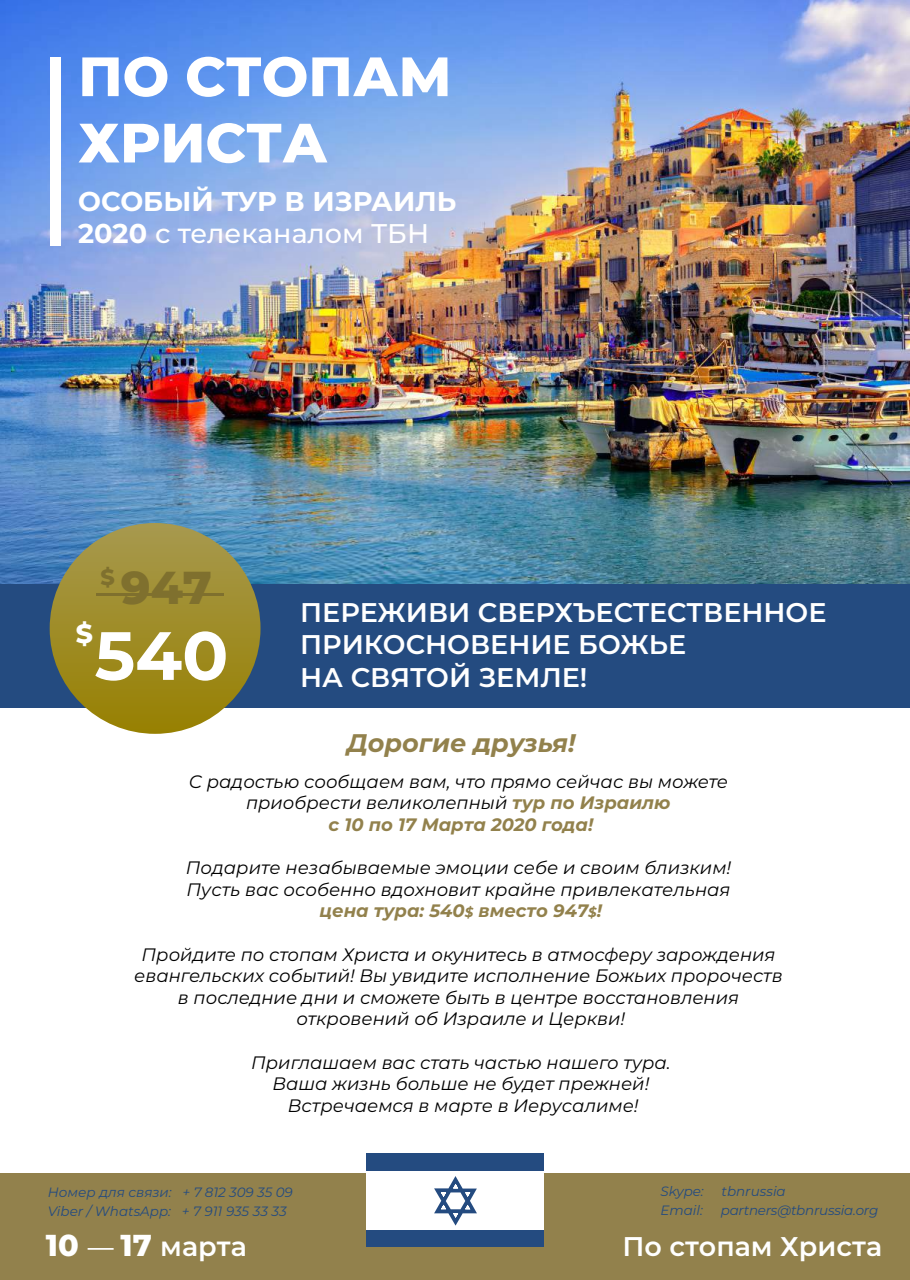
<style>
.page{position:relative;width:910px;height:1280px;background:#fff}
.page>*{position:absolute;margin:0;border:0;box-sizing:border-box;transform-origin:0 0}
.t1{font:700 68.1px "Montserrat";color:#fff}
.t2{font:800 55.2px/66.3px "Montserrat";color:#fff}
.t3{font:800 46.05px "Montserrat";color:#7f702e}
.t4{font:700 27.15px "Montserrat";color:#fff}
.t5{font:600 27px/32.4px "Montserrat";color:#fff}
.t6{font:500 27px "Montserrat";color:#fff}
.t7{font:800 26.55px "Montserrat";color:#fff}
.t8{font:italic 700 25.5px "Montserrat";color:#92814c}
.t9{font:800 22.2px "Montserrat";color:#7f702e}
.t10{font:italic 18px/21.6px "Montserrat";color:#000;text-align:center}
.t11{font:italic 13.5px/19.5px "Montserrat";color:#244b80}
.t12{font:italic 13.5px "Montserrat";letter-spacing:-.02em;color:#244b80}
.s1{font-weight:700;font-size:27.15px}
.s2{font-weight:700;color:#92814c}
.s3{font-weight:700;font-size:13.5px;color:#92814c}
.s4{font-weight:800;font-size:30.3px}
.s5{font-weight:500;font-size:25.95px}
</style>
<div class="page">
<img style="left:0;top:0;width:910px;height:585px">
<div style="left:0;top:585px;width:910px;height:123px;background:#244b80"></div>
<div style="left:50px;top:57px;width:11px;height:189px;background:#fff"></div>
<div style="left:50px;top:523px;width:211px;height:211px;background:linear-gradient(to bottom,#a6994f,#988102);border-radius:105px"></div>
<hr style="left:96px;top:593px;width:128px;height:3px;background:#7f702e">
<div style="left:0;top:1173px;width:910px;height:107px;background:#92814c"></div>
<div style="left:367px;top:1153px;width:177px;height:94px;background:#244b80"></div>
<div style="left:367px;top:1171px;width:177px;height:59px;background:#fff"></div>
<svg style="left:434px;top:1176px;width:43px;height:49px"></svg>
<h2 class="t2" style="left:78px;top:40px;width:375px">ПО СТОПАМ<br>ХРИСТА</h2>
<h3 class="t4" style="left:78px;top:181px;width:380px">ОСОБЫЙ ТУР В ИЗРАИЛЬ</h3>
<h3 class="t6" style="left:78px;top:214px;width:353px"><span class="s1">2020</span> с телеканалом ТБН</h3>
<p class="t9" style="left:100px;top:560px;width:16px">$</p>
<h3 class="t3" style="left:121px;top:554px;width:93px">947</h3>
<h3 class="t7" style="left:76px;top:614px;width:19px">$</h3>
<h1 class="t1" style="left:95px;top:607px;width:135px">540</h1>
<h3 class="t5" style="left:300px;top:595px;width:528px">ПЕРЕЖИВИ СВЕРХЪЕСТЕСТВЕННОЕ<br>ПРИКОСНОВЕНИЕ БОЖЬЕ<br>НА СВЯТОЙ ЗЕМЛЕ!</h3>
<h3 class="t8" style="left:347px;top:725px;width:230px">Дорогие друзья!</h3>
<p class="t10" style="left:189px;top:770px;width:541px">С радостью сообщаем вам, что прямо сейчас вы можете приобрести великолепный <span class="s2">тур по Израилю<br>с 10 по 17 Марта 2020 года!</span></p>
<p class="t10" style="left:186px;top:856px;width:547px">Подарите незабываемые эмоции себе и своим близким!<br>Пусть вас особенно вдохновит крайне привлекательная <span class="s2">цена тура: 540</span><span class="s3">$</span> <span class="s2">вместо 947</span><span class="s3">$</span><span class="s2">!</span></p>
<p class="t10" style="left:134px;top:943px;width:650px">Пройдите по стопам Христа и окунитесь в атмосферу зарождения евангельских событий! Вы увидите исполнение Божьих пророчеств в последние дни и сможете быть в центре восстановления откровений об Израиле и Церкви!</p>
<p class="t10" style="left:251px;top:1051px;width:421px">Приглашаем вас стать частью нашего тура.<br>Ваша жизнь больше не будет прежней!<br>Встречаемся в марте в Иерусалиме!</p>
<p class="t11" style="left:48px;top:1182px;width:247px">Номер для связи: + 7 812 309 35 09<br>Viber / WhatsApp: + 7 911 935 33 33</p>
<p class="t11" style="left:660px;top:1181px;width:45px">Skype:</p>
<p class="t11" style="left:721px;top:1181px;width:66px">tbnrussia</p>
<p class="t11" style="left:660px;top:1200px;width:44px">Email:</p>
<p class="t12" style="left:721px;top:1201px;width:159px">partners@tbnrussia.org</p>
<h3 class="t5" style="left:46px;top:1229px;width:202px"><span class="s4">10</span> <span class="s5">—</span> <span class="s4">17</span> марта</h3>
<h3 class="t5" style="left:622px;top:1229px;width:261px">По стопам Христа</h3>
</div>
